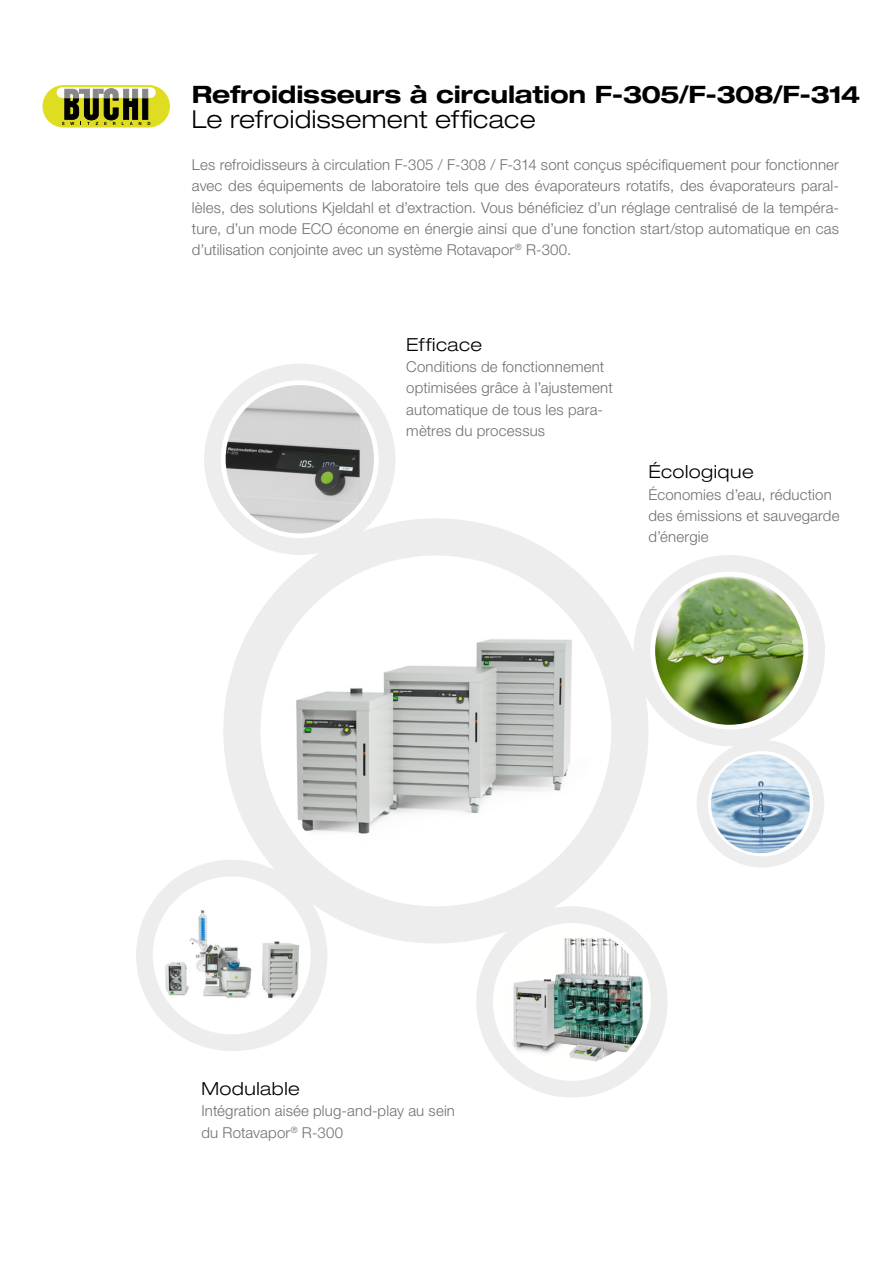
<style>
.page{position:relative;width:893px;height:1263px;background:#fff}
.page>*{position:absolute;margin:0;border:0;box-sizing:border-box;transform-origin:0 0}
.EN_Cover_Subline{font:300 expanded 24.75px "Helvetica Neue LT Std";letter-spacing:.015em;color:#000}
.EN_Cover_Headline{font:700 expanded 24px "Helvetica Neue LT Std";letter-spacing:-.01em;color:#000}
.EN_Title{font:300 expanded 18px "Helvetica Neue LT Std";letter-spacing:.025em;color:#000}
.EN_Body_text_justifi{font:300 15px/21.3px "Helvetica Neue LT Std";letter-spacing:.01em;color:#706f6f;text-align:justify}
.EN_Body_text_left{font:300 15px/21.3px "Helvetica Neue LT Std";letter-spacing:.01em;color:#706f6f}
</style>
<div class="page">
<div style="left:223px;top:518px;width:425px;height:425px;background:#ededed;border-radius:50%"></div>
<div style="left:260px;top:555px;width:351px;height:351px;background:#fff;border-radius:50%"></div>
<img style="left:271px;top:566px;width:330px;height:328px">
<div style="left:43px;top:85px;width:127px;height:43px;background:#dedd21;border-radius:21px"></div>
<svg style="left:143px;top:98px;width:5px;height:21px"></svg>
<svg style="left:57px;top:87px;width:99px;height:11px"></svg>
<div style="left:143px;top:89px;width:5px;height:9px;background:#878787"></div>
<svg style="left:62px;top:89px;width:79px;height:36px"></svg>
<div style="left:204px;top:364px;width:191px;height:191px;background:#ededed;border-radius:50%"></div>
<div style="left:221px;top:380px;width:158px;height:158px;background:#fff;border-radius:50%"></div>
<img style="left:226px;top:385px;width:148px;height:148px;border-radius:74px">
<div style="left:697px;top:740px;width:127px;height:127px;background:#ededed;border-radius:50%"></div>
<div style="left:708px;top:751px;width:105px;height:105px;background:#fff;border-radius:50%"></div>
<img style="left:711px;top:754px;width:99px;height:99px;border-radius:49px">
<div style="left:634px;top:555px;width:191px;height:191px;background:#ededed;border-radius:50%"></div>
<div style="left:650px;top:572px;width:158px;height:157px;background:#fff;border-radius:50%"></div>
<img style="left:655px;top:576px;width:148px;height:149px;border-radius:74px">
<div style="left:136px;top:860px;width:191px;height:191px;background:#ededed;border-radius:50%"></div>
<div style="left:153px;top:876px;width:158px;height:158px;background:#fff;border-radius:50%"></div>
<img style="left:159px;top:889px;width:147px;height:129px">
<div style="left:476px;top:906px;width:192px;height:191px;background:#ededed;border-radius:50%"></div>
<div style="left:493px;top:923px;width:158px;height:158px;background:#fff;border-radius:50%"></div>
<img style="left:501px;top:930px;width:143px;height:144px">
<p class="EN_Cover_Headline" style="left:192px;top:79px;width:670px">Refroidisseurs à circulation F-305/F-308/F-314</p>
<p class="EN_Cover_Subline" style="left:192px;top:104px;width:345px">Le refroidissement efficace</p>
<p class="EN_Body_text_justifi" style="left:192px;top:154px;width:649px">Les refroidisseurs à circulation F-305 / F-308 / F-314 sont conçus spécifiquement pour fonctionner avec des équipements de laboratoire tels que des évaporateurs rotatifs, des évaporateurs paral&shy;lèles, des solutions Kjeldahl et d’extraction. Vous bénéficiez d’un réglage centralisé de la tempéra&shy;ture, d’un mode ECO économe en énergie ainsi que d’une fonction start/stop automatique en cas d’utilisation conjointe avec un système Rotavapor<sup>®</sup> R-300.</p>
<p class="EN_Title" style="left:406px;top:334px;width:77px">Efficace</p>
<p class="EN_Body_text_left" style="left:406px;top:356px;width:208px">Conditions de fonctionnement optimisées grâce à l’ajustement automatique de tous les para&shy;mètres du processus</p>
<p class="EN_Title" style="left:648px;top:461px;width:107px">Écologique</p>
<p class="EN_Body_text_left" style="left:648px;top:483px;width:193px">Économies d’eau, réduction des émissions et sauvegarde d’énergie</p>
<p class="EN_Title" style="left:201px;top:1078px;width:100px">Modulable</p>
<p class="EN_Body_text_left" style="left:201px;top:1100px;width:255px">Intégration aisée plug-and-play au sein du Rotavapor<sup>®</sup> R-300</p>
</div>
